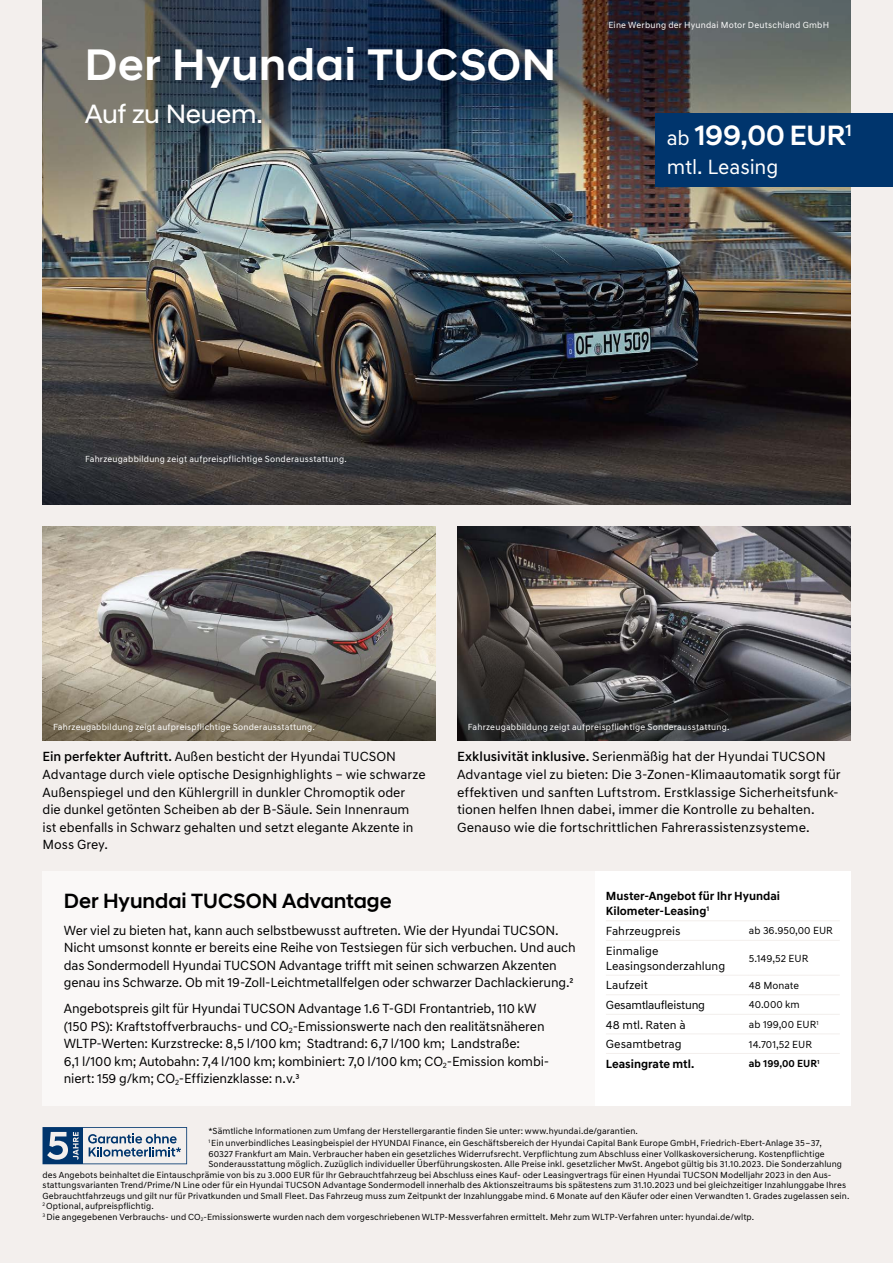
<style>
.page{position:relative;width:893px;height:1263px;background:#f3efed}
.page>*{position:absolute;margin:0;border:0;box-sizing:border-box;transform-origin:0 0}
.t1{font:500 45px "Hyundai Sans Head";letter-spacing:.015em;color:#fff}
.t2{font:500 28.5px "Hyundai Sans Head";letter-spacing:-.005em;color:#fff}
.t3{font:27px "Hyundai Sans Head";letter-spacing:-.01em;color:#fff}
.t4{font:500 21px "Hyundai Sans Head";color:#000}
.t5{font:21px "Hyundai Sans Text";letter-spacing:-.005em;color:#fff}
.t6{font:13.5px/17.5px "Hyundai Sans Text";letter-spacing:-.005em;color:#000}
.t7{font:12px/15px "Hyundai Sans Text";color:#000}
.t8{font:700 12px/15px "Hyundai Sans Text";color:#000}
.t9{font:12px "Hyundai Sans Text";letter-spacing:-.02em;color:#000}
.t10{font:10.5px "Hyundai Sans Text";color:#000}
.t11{font:700 10.5px "Hyundai Sans Text";color:#000}
.t12{font:9px/12.6px "Hyundai Sans Text";letter-spacing:.01em;color:#000}
.t13{font:9px "Hyundai Sans Text";letter-spacing:.02em;color:#fff}
.s1{font-family:"Hyundai Sans Text";font-weight:400;font-size:21px}
.s2{font-weight:500}
</style>
<div class="page">
<img style="left:457px;top:527px;width:393px;height:214px">
<img style="left:43px;top:527px;width:393px;height:214px">
<img style="left:43px;top:0;width:807px;height:505px">
<svg style="left:43px;top:1127px;width:144px;height:37px"></svg>
<div style="left:43px;top:871px;width:807px;height:234px;background:#faf8f7"></div>
<div style="left:595px;top:871px;width:255px;height:234px;background:#fff"></div>
<hr style="left:606px;top:920px;width:143px;height:1px;background:#f3efed">
<hr style="left:749px;top:920px;width:91px;height:1px;background:#f3efed">
<hr style="left:606px;top:940px;width:143px;height:1px;background:#f3efed">
<hr style="left:749px;top:940px;width:91px;height:1px;background:#f3efed">
<hr style="left:606px;top:975px;width:143px;height:1px;background:#f3efed">
<hr style="left:749px;top:975px;width:91px;height:1px;background:#f3efed">
<hr style="left:606px;top:994px;width:143px;height:1px;background:#f3efed">
<hr style="left:749px;top:994px;width:91px;height:1px;background:#f3efed">
<hr style="left:606px;top:1053px;width:143px;height:1px;background:#f3efed">
<hr style="left:749px;top:1053px;width:91px;height:1px;background:#f3efed">
<hr style="left:606px;top:1033px;width:143px;height:1px;background:#f3efed">
<hr style="left:749px;top:1033px;width:91px;height:1px;background:#f3efed">
<hr style="left:606px;top:1014px;width:143px;height:1px;background:#f3efed">
<hr style="left:749px;top:1014px;width:91px;height:1px;background:#f3efed">
<div style="left:656px;top:113px;width:237px;height:74px;background:#00356d"></div>
<h1 class="t1" style="left:85px;top:38px;width:473px">Der Hyundai TUCSON</h1>
<h3 class="t3" style="left:85px;top:97px;width:180px">Auf zu Neuem.</h3>
<p class="t13" style="left:608px;top:19px;width:222px">Eine Werbung der Hyundai Motor Deutschland GmbH</p>
<h2 class="t2" style="left:667px;top:119px;width:187px"><span class="s1">ab</span> 199,00 EUR<sup>1</sup></h2>
<h3 class="t5" style="left:667px;top:154px;width:113px">mtl. Leasing</h3>
<p class="t13" style="left:85px;top:453px;width:263px">Fahrzeugabbildung zeigt aufpreispflichtige Sonderausstattung.</p>
<p class="t13" style="left:53px;top:721px;width:263px">Fahrzeugabbildung zeigt aufpreispflichtige Sonderausstattung.</p>
<p class="t13" style="left:468px;top:721px;width:263px">Fahrzeugabbildung zeigt aufpreispflichtige Sonderausstattung.</p>
<p class="t6" style="left:43px;top:748px;width:385px"><span class="s2">Ein perfekter Auftritt.</span> Außen besticht der Hyundai TUCSON Advantage durch viele optische Designhighlights – wie schwarze Außenspiegel und den Kühlergrill in dunkler Chromoptik oder die dunkel getönten Scheiben ab der B-Säule. Sein Innenraum ist ebenfalls in Schwarz gehalten und setzt elegante Akzente in Moss Grey.</p>
<p class="t6" style="left:457px;top:748px;width:385px"><span class="s2">Exklusivität inklusive.</span> Serienmäßig hat der Hyundai TUCSON Advantage viel zu bieten: Die 3-Zonen-Klimaautomatik sorgt für effektiven und sanften Luftstrom. Erstklassige Sicherheitsfunk&shy;tionen helfen Ihnen dabei, immer die Kontrolle zu behalten.<br>Genauso wie die fortschrittlichen Fahrerassistenzsysteme.</p>
<h3 class="t4" style="left:64px;top:889px;width:329px">Der Hyundai TUCSON Advantage</h3>
<p class="t6" style="left:64px;top:921px;width:513px">Wer viel zu bieten hat, kann auch selbstbewusst auftreten. Wie der Hyundai TUCSON.<br>Nicht umsonst konnte er bereits eine Reihe von Testsiegen für sich verbuchen. Und auch das Sondermodell Hyundai TUCSON Advantage trifft mit seinen schwarzen Akzenten genau ins Schwarze. Ob mit 19-Zoll-Leichtmetallfelgen oder schwarzer Dachlackierung.2</p>
<p class="t6" style="left:64px;top:1000px;width:487px">Angebotspreis gilt für Hyundai TUCSON Advantage 1.6 T-GDI Frontantrieb, 110 kW (150 PS): Kraftstoffverbrauchs- und CO<sub>2</sub>-Emissionswerte nach den realitätsnäheren WLTP-Werten: Kurzstrecke: 8,5 l/100 km; Stadtrand: 6,7 l/100 km; Landstraße:<br>6,1 l/100 km; Autobahn: 7,4 l/100 km; kombiniert: 7,0 l/100 km; CO<sub>2</sub>-Emission kombi&shy;niert: 159 g/km; CO<sub>2</sub>-Effizienzklasse: n.v.3</p>
<h3 class="t8" style="left:606px;top:888px;width:176px">Muster-Angebot für Ihr Hyundai<br>Kilometer-Leasing<sup>1</sup></h3>
<h3 class="t7" style="left:606px;top:923px;width:76px">Fahrzeugpreis</h3>
<p class="t10" style="left:749px;top:924px;width:85px">ab 36.950,00 EUR</p>
<h3 class="t7" style="left:606px;top:943px;width:121px">Einmalige<br>Leasingsonderzahlung</h3>
<p class="t10" style="left:749px;top:952px;width:61px">5.149,52 EUR</p>
<h3 class="t7" style="left:606px;top:978px;width:44px">Laufzeit</h3>
<p class="t10" style="left:749px;top:979px;width:52px">48 Monate</p>
<h3 class="t9" style="left:606px;top:998px;width:101px">Gesamtlaufleistung</h3>
<p class="t10" style="left:749px;top:998px;width:52px">40.000 km</p>
<h3 class="t7" style="left:606px;top:1017px;width:81px">48 mtl. Raten à</h3>
<p class="t10" style="left:749px;top:1018px;width:71px">ab 199,00 EUR<sup>1</sup></p>
<h3 class="t7" style="left:606px;top:1036px;width:77px">Gesamtbetrag</h3>
<p class="t10" style="left:749px;top:1038px;width:65px">14.701,52 EUR</p>
<h3 class="t8" style="left:606px;top:1056px;width:90px">Leasingrate mtl.</h3>
<p class="t11" style="left:749px;top:1057px;width:72px">ab 199,00 EUR<sup>1</sup></p>
<p class="t12" style="left:208px;top:1124px;width:615px">*Sämtliche Informationen zum Umfang der Herstellergarantie finden Sie unter: www.hyundai.de/garantien.<br><sup>1</sup> Ein unverbindliches Leasingbeispiel der HYUNDAI Finance, ein Geschäftsbereich der Hyundai Capital Bank Europe GmbH, Friedrich-Ebert-Anlage 35 – 37,</p>
<p class="t12" style="left:208px;top:1147px;width:618px">60327 Frankfurt am Main. Verbraucher haben ein gesetzliches Widerrufsrecht. Verpflichtung zum Abschluss einer Vollkaskoversicherung. Kostenpflichtige</p>
<p class="t12" style="left:208px;top:1158px;width:635px">Sonderausstattung möglich. Zuzüglich individueller Überführungskosten. Alle Preise inkl. gesetzlicher MwSt. Angebot gültig bis 31.10.2023. Die Sonderzahlung</p>
<p class="t12" style="left:43px;top:1168px;width:790px">des Angebots beinhaltet die Eintauschprämie von bis zu 3.000 EUR für Ihr Gebrauchtfahrzeug bei Abschluss eines Kauf- oder Leasingvertrags für einen Hyundai TUCSON Modelljahr 2023 in den Aus-</p>
<p class="t12" style="left:43px;top:1179px;width:805px">stattungsvarianten Trend/Prime/N Line oder für ein Hyundai TUCSON Advantage Sondermodell innerhalb des Aktionszeitraums bis spätestens zum 31.10.2023 und bei gleichzeitiger Inzahlunggabe Ihres</p>
<p class="t12" style="left:43px;top:1189px;width:808px">Gebrauchtfahrzeugs und gilt nur für Privatkunden und Small Fleet. Das Fahrzeug muss zum Zeitpunkt der Inzahlunggabe mind. 6 Monate auf den Käufer oder einen Verwandten 1. Grades zugelassen sein.</p>
<p class="t12" style="left:43px;top:1200px;width:113px"><sup>2</sup> Optional, aufpreispflichtig.</p>
<p class="t12" style="left:43px;top:1210px;width:713px"><sup>3</sup> Die angegebenen Verbrauchs- und CO<sub>2</sub>-Emissionswerte wurden nach dem vorgeschriebenen WLTP-Messverfahren ermittelt. Mehr zum WLTP-Verfahren unter: hyundai.de/wltp.</p>
</div>
